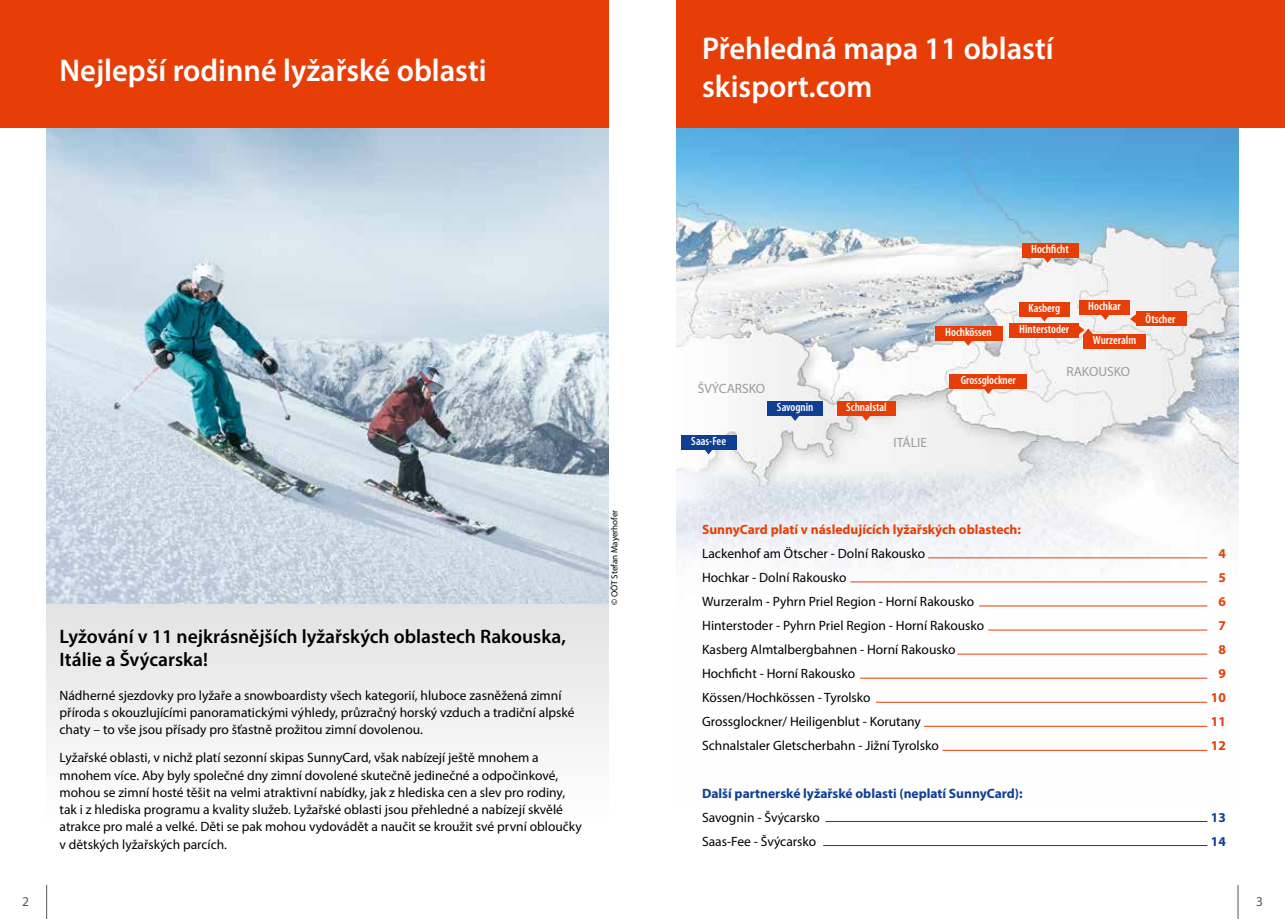
<style>
.page{position:relative;width:1285px;height:919px;background:#fff}
.page>*{position:absolute;margin:0;border:0;box-sizing:border-box;transform-origin:0 0}
.t1{font:600 31.5px/37.8px "Myriad Pro";color:#fff}
.t2{font:600 19.5px/23.4px "Myriad Pro";color:#000}
.t3{font:13.5px/17.2px "Myriad Pro";color:#000}
.t4{font:700 13.5px "Myriad Pro";color:#e73e07}
.t5{font:700 13.5px "Myriad Pro";color:#0f3f93}
.t6{font:13.5px "Myriad Pro";color:#9c9c9d}
.t7{font:13.5px "Myriad Pro";color:#565655}
.t8{font:600 condensed 12px "Myriad Pro";color:#fff}
.t9{font:9px "Myriad Pro";color:#000}
</style>
<div class="page">
<img style="left:676px;top:128px;width:561px;height:623px">
<img style="left:47px;top:128px;width:561px;height:476px">
<div style="left:47px;top:604px;width:561px;height:221px;background:linear-gradient(to right,#f1f1f1,#f1f1f1)"></div>
<hr style="left:46px;top:884px;width:1px;height:34px;background:#565655">
<hr style="left:1237px;top:884px;width:1px;height:34px;background:#565655">
<div style="left:676px;top:0;width:608px;height:128px;background:#e73e07"></div>
<div style="left:0;top:0;width:608px;height:128px;background:#e73e07"></div>
<hr style="left:927px;top:557px;width:279px;height:1px;background:#e73e07">
<hr style="left:850px;top:581px;width:356px;height:1px;background:#e73e07">
<hr style="left:978px;top:605px;width:228px;height:1px;background:#e73e07">
<hr style="left:988px;top:629px;width:218px;height:1px;background:#e73e07">
<hr style="left:957px;top:653px;width:249px;height:1px;background:#e73e07">
<hr style="left:859px;top:678px;width:347px;height:1px;background:#e73e07">
<hr style="left:875px;top:702px;width:331px;height:1px;background:#e73e07">
<hr style="left:923px;top:726px;width:283px;height:1px;background:#e73e07">
<hr style="left:942px;top:750px;width:264px;height:1px;background:#e73e07">
<hr style="left:825px;top:821px;width:381px;height:1px;background:#0f3f93">
<hr style="left:823px;top:845px;width:383px;height:1px;background:#0f3f93">
<div style="left:949px;top:374px;width:77px;height:15px;background:#e73e07"></div>
<svg style="left:983px;top:389px;width:9px;height:5px"></svg>
<div style="left:680px;top:435px;width:56px;height:14px;background:#0f3f93"></div>
<svg style="left:703px;top:449px;width:10px;height:5px"></svg>
<div style="left:767px;top:401px;width:56px;height:15px;background:#0f3f93"></div>
<svg style="left:790px;top:416px;width:9px;height:5px"></svg>
<div style="left:934px;top:326px;width:68px;height:15px;background:#e73e07"></div>
<svg style="left:963px;top:341px;width:9px;height:5px"></svg>
<div style="left:837px;top:401px;width:58px;height:15px;background:#e73e07"></div>
<svg style="left:861px;top:416px;width:9px;height:5px"></svg>
<div style="left:1021px;top:243px;width:57px;height:15px;background:#e73e07"></div>
<svg style="left:1042px;top:258px;width:10px;height:5px"></svg>
<div style="left:1009px;top:323px;width:69px;height:14px;background:#e73e07"></div>
<div style="left:1018px;top:302px;width:51px;height:14px;background:#e73e07"></div>
<svg style="left:1039px;top:316px;width:9px;height:5px"></svg>
<div style="left:1083px;top:334px;width:62px;height:15px;background:#e73e07"></div>
<svg style="left:1078px;top:325px;width:14px;height:9px"></svg>
<div style="left:1078px;top:300px;width:51px;height:15px;background:#e73e07"></div>
<svg style="left:1100px;top:315px;width:9px;height:5px"></svg>
<div style="left:1135px;top:311px;width:50px;height:15px;background:#e73e07"></div>
<svg style="left:1129px;top:314px;width:6px;height:9px"></svg>
<h1 class="t1" style="left:60px;top:50px;width:428px">Nejlepší rodinné lyžařské oblasti</h1>
<h2 class="t2" style="left:60px;top:624px;width:508px">Lyžování v 11 nejkrásnějších lyžařských oblastech Rakouska,<br>Itálie a Švýcarska!</h2>
<p class="t3" style="left:60px;top:686px;width:516px">Nádherné sjezdovky pro lyžaře a snowboardisty všech kategorií, hluboce zasněžená zimní příroda s okouzlujícími panoramatickými výhledy, průzračný horský vzduch a tradiční alpské chaty – to vše jsou přísady pro šťastně prožitou zimní dovolenou.</p>
<p class="t3" style="left:60px;top:748px;width:523px">Lyžařské oblasti, v nichž platí sezonní skipas SunnyCard, však nabízejí ještě mnohem a mnohem více. Aby byly společné dny zimní dovolené skutečně jedinečné a odpočinkové, mohou se zimní hosté těšit na velmi atraktivní nabídky, jak z hlediska cen a slev pro rodiny, tak i z hlediska programu a kvality služeb. Lyžařské oblasti jsou přehledné a nabízejí skvělé atrakce pro malé a velké. Děti se pak mohou vydovádět a naučit se kroužit své první obloučky v dětských lyžařských parcích.</p>
<p class="t9" style="left:608px;top:605px;width:97px;rotate:-90deg">© OÖT Stefan Mayerhofer</p>
<h1 class="t1" style="left:702px;top:29px;width:353px">Přehledná mapa 11 oblastí skisport.com</h1>
<p class="t6" style="left:697px;top:380px;width:69px">ŠVÝCARSKO</p>
<p class="t8" style="left:691px;top:434px;width:36px">Saas-Fee</p>
<p class="t8" style="left:776px;top:401px;width:38px">Savognin</p>
<p class="t8" style="left:1030px;top:243px;width:39px">Hochficht</p>
<p class="t8" style="left:846px;top:401px;width:42px">Schnalstal</p>
<p class="t6" style="left:893px;top:434px;width:35px">ITÁLIE</p>
<p class="t8" style="left:945px;top:325px;width:48px">Hochkössen</p>
<p class="t8" style="left:1028px;top:301px;width:33px">Kasberg</p>
<p class="t8" style="left:1018px;top:323px;width:51px">Hinterstoder</p>
<p class="t8" style="left:1088px;top:300px;width:34px">Hochkar</p>
<p class="t8" style="left:1092px;top:334px;width:45px">Wurzeralm</p>
<p class="t8" style="left:960px;top:373px;width:57px">Grossglockner</p>
<p class="t6" style="left:1066px;top:363px;width:65px">RAKOUSKO</p>
<p class="t8" style="left:1145px;top:312px;width:31px">Ötscher</p>
<p class="t4" style="left:702px;top:520px;width:320px">SunnyCard platí v následujících lyžařských oblastech:</p>
<p class="t3" style="left:702px;top:544px;width:225px">Lackenhof am Ötscher - Dolní Rakousko</p>
<p class="t4" style="left:1218px;top:544px;width:9px">4</p>
<p class="t3" style="left:702px;top:568px;width:146px">Hochkar - Dolní Rakousko</p>
<p class="t4" style="left:1218px;top:568px;width:9px">5</p>
<p class="t3" style="left:702px;top:592px;width:273px">Wurzeralm - Pyhrn Priel Region - Horní Rakousko</p>
<p class="t4" style="left:1218px;top:592px;width:9px">6</p>
<p class="t3" style="left:702px;top:616px;width:284px">Hinterstoder - Pyhrn Priel Region - Horní Rakousko</p>
<p class="t4" style="left:1218px;top:616px;width:9px">7</p>
<p class="t3" style="left:702px;top:640px;width:255px">Kasberg Almtalbergbahnen - Horní Rakousko</p>
<p class="t4" style="left:1218px;top:640px;width:9px">8</p>
<p class="t3" style="left:702px;top:664px;width:155px">Hochficht - Horní Rakousko</p>
<p class="t4" style="left:1218px;top:664px;width:9px">9</p>
<p class="t3" style="left:702px;top:688px;width:170px">Kössen/Hochkössen - Tyrolsko</p>
<p class="t4" style="left:1210px;top:688px;width:16px">10</p>
<p class="t3" style="left:702px;top:712px;width:220px">Grossglockner/ Heiligenblut - Korutany</p>
<p class="t4" style="left:1210px;top:712px;width:16px">11</p>
<p class="t3" style="left:702px;top:736px;width:238px">Schnalstaler Gletscherbahn - Jižní Tyrolsko</p>
<p class="t4" style="left:1210px;top:736px;width:16px">12</p>
<p class="t5" style="left:702px;top:784px;width:322px">Další partnerské lyžařské oblasti (neplatí SunnyCard):</p>
<p class="t3" style="left:702px;top:808px;width:119px">Savognin - Švýcarsko</p>
<p class="t5" style="left:1210px;top:808px;width:16px">13</p>
<p class="t3" style="left:702px;top:832px;width:116px">Saas-Fee - Švýcarsko</p>
<p class="t5" style="left:1210px;top:832px;width:16px">14</p>
<p class="t7" style="left:22px;top:892px;width:8px">2</p>
<p class="t7" style="left:1255px;top:892px;width:8px">3</p>
</div>
